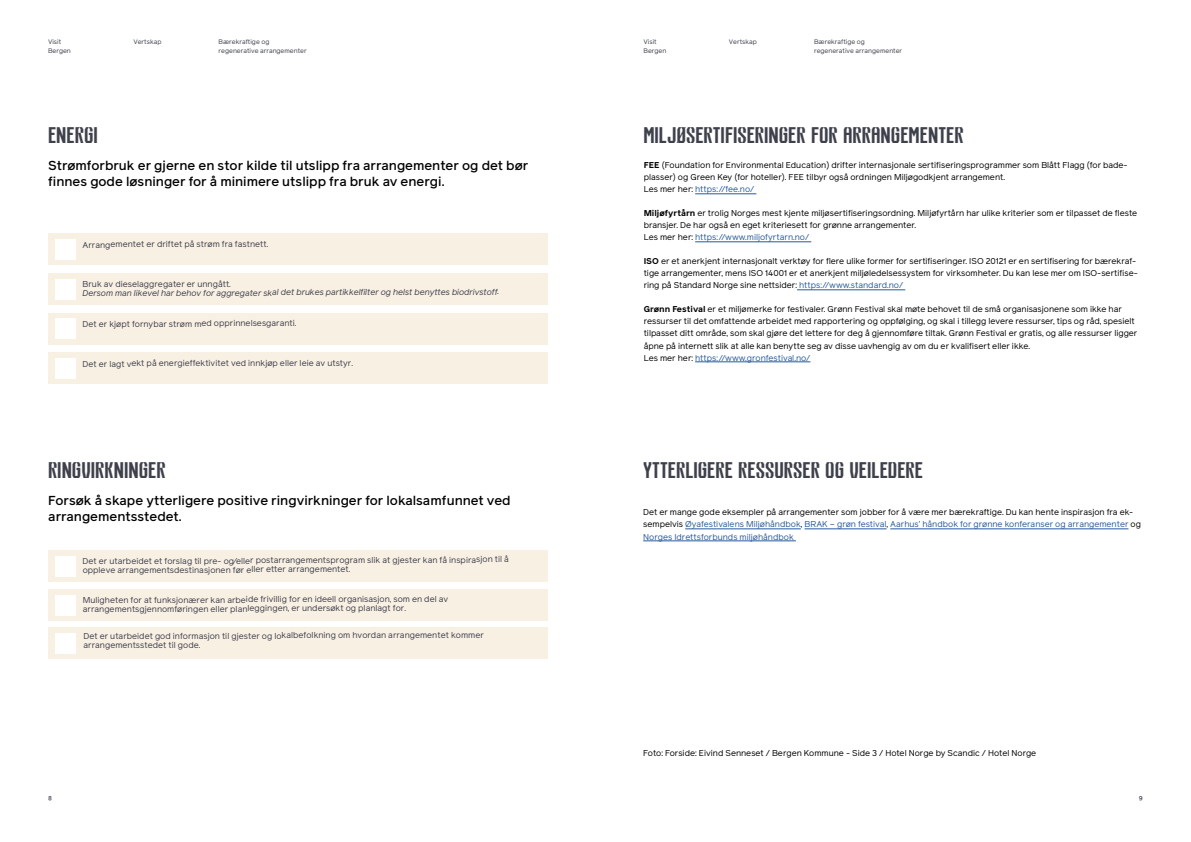
<style>
.page{position:relative;width:1191px;height:842px;background:#fff}
.page>*{position:absolute;margin:0;border:0;box-sizing:border-box;transform-origin:0 0}
.t1{font:22px "Bergen House";color:#3e404b}
.t2{font:500 13px/16px "Reader Pro";color:#000}
.t3{font:10px "Reader Pro";color:#3e404b}
.t4{font:8.5px/12px "Reader Pro";color:#000}
.t5{font:8.5px/9.3px "Reader Pro";letter-spacing:-.005em;color:#3e404b}
.t6{font:8.5px/12px "Reader Pro";color:#275b9b}
.t7{font:italic 8.5px "Reader Pro";letter-spacing:-.005em;color:#3e404b}
.t8{font:6.5px/9px "Reader Pro";color:#3e404b}
.s1{font-weight:700}
.s2{color:#275b9b}
.s3{color:#000}
</style>
<div class="page">
<div style="left:48px;top:234px;width:499px;height:31px;background:#f9f0e4"></div>
<div style="left:48px;top:273px;width:499px;height:32px;background:#f9f0e4"></div>
<div style="left:48px;top:313px;width:499px;height:31px;background:#f9f0e4"></div>
<div style="left:48px;top:353px;width:499px;height:31px;background:#f9f0e4"></div>
<div style="left:55px;top:239px;width:21px;height:21px;background:#fff"></div>
<div style="left:55px;top:279px;width:21px;height:20px;background:#fff"></div>
<div style="left:55px;top:318px;width:21px;height:21px;background:#fff"></div>
<div style="left:55px;top:358px;width:21px;height:21px;background:#fff"></div>
<div style="left:48px;top:550px;width:499px;height:32px;background:#f9f0e4"></div>
<div style="left:48px;top:589px;width:500px;height:32px;background:#f9f0e4"></div>
<div style="left:48px;top:627px;width:500px;height:32px;background:#f9f0e4"></div>
<hr style="left:685px;top:529px;width:116px;height:1px;background:#275b9b">
<hr style="left:804px;top:529px;width:82px;height:1px;background:#275b9b">
<hr style="left:890px;top:529px;width:238px;height:1px;background:#275b9b">
<hr style="left:643px;top:541px;width:153px;height:1px;background:#275b9b">
<hr style="left:695px;top:194px;width:61px;height:1px;background:#275b9b">
<hr style="left:695px;top:242px;width:116px;height:1px;background:#275b9b">
<hr style="left:797px;top:290px;width:108px;height:1px;background:#275b9b">
<hr style="left:695px;top:362px;width:115px;height:1px;background:#275b9b">
<div style="left:55px;top:556px;width:21px;height:21px;background:#fff"></div>
<div style="left:55px;top:595px;width:21px;height:21px;background:#fff"></div>
<div style="left:55px;top:633px;width:21px;height:20px;background:#fff"></div>
<p class="t8" style="left:48px;top:37px;width:15px">Visit</p>
<p class="t8" style="left:133px;top:37px;width:30px">Vertskap</p>
<p class="t8" style="left:48px;top:46px;width:24px">Bergen</p>
<p class="t8" style="left:219px;top:37px;width:90px">Bærekraftige og regenerative arrangementer</p>
<p class="t8" style="left:643px;top:37px;width:15px">Visit</p>
<p class="t8" style="left:729px;top:37px;width:30px">Vertskap</p>
<p class="t8" style="left:643px;top:46px;width:24px">Bergen</p>
<p class="t8" style="left:814px;top:37px;width:90px">Bærekraftige og regenerative arrangementer</p>
<h1 class="t1" style="left:48px;top:122px;width:51px">ENERGI</h1>
<h1 class="t1" style="left:643px;top:122px;width:322px">MILJØSERTIFISERINGER FOR ARRANGEMENTER</h1>
<h2 class="t2" style="left:48px;top:158px;width:481px">Strømforbruk er gjerne en stor kilde til utslipp fra arrangementer og det bør finnes gode løsninger for å minimere utslipp fra bruk av energi.</h2>
<p class="t5" style="left:83px;top:239px;width:187px">Arrangementet er driftet på strøm fra fastnett.</p>
<p class="t5" style="left:83px;top:279px;width:150px">Bruk av dieselaggregater er unngått.</p>
<p class="t7" style="left:83px;top:287px;width:418px">Dersom man likevel har behov for aggregater skal det brukes partikkelfilter og helst benyttes biodrivstoff.</p>
<p class="t5" style="left:83px;top:319px;width:216px">Det er kjøpt fornybar strøm med opprinnelsesgaranti.</p>
<p class="t5" style="left:83px;top:358px;width:272px">Det er lagt vekt på energieffektivitet ved innkjøp eller leie av utstyr.</p>
<p class="t4" style="left:643px;top:159px;width:485px"><span class="s1">FEE</span> (Foundation for Environmental Education) drifter internasjonale sertifiseringsprogrammer som Blått Flagg (for bade&shy;plasser) og Green Key (for hoteller). FEE tilbyr også ordningen Miljøgodkjent arrangement.<br>Les mer her: <span class="s2">https://fee.no/</span></p>
<p class="t4" style="left:643px;top:207px;width:495px"><span class="s1">Miljøfyrtårn</span> er trolig Norges mest kjente miljøsertifiseringsordning. Miljøfyrtårn har ulike kriterier som er tilpasset de fleste bransjer. De har også en eget kriteriesett for grønne arrangementer.<br>Les mer her: <span class="s2">https://www.miljofyrtarn.no/</span></p>
<p class="t4" style="left:643px;top:255px;width:495px"><span class="s1">ISO</span> er et anerkjent internasjonalt verktøy for flere ulike former for sertifiseringer. ISO 20121 er en sertifisering for bærekraf&shy;tige arrangementer, mens ISO 14001 er et anerkjent miljøledelsessystem for virksomheter. Du kan lese mer om ISO-sertifise&shy;ring på Standard Norge sine nettsider: <span class="s2">https://www.standard.no/</span></p>
<p class="t4" style="left:643px;top:303px;width:495px"><span class="s1">Grønn Festival</span> er et miljømerke for festivaler. Grønn Festival skal møte behovet til de små organisasjonene som ikke har ressurser til det omfattende arbeidet med rapportering og oppfølging, og skal i tillegg levere ressurser, tips og råd, spesielt tilpasset ditt område, som skal gjøre det lettere for deg å gjennomføre tiltak. Grønn Festival er gratis, og alle ressurser ligger åpne på internett slik at alle kan benytte seg av disse uavhengig av om du er kvalifisert eller ikke.<br>Les mer her: <span class="s2">https://www.gronfestival.no/</span></p>
<h1 class="t1" style="left:48px;top:457px;width:119px">RINGVIRKNINGER</h1>
<h2 class="t2" style="left:48px;top:493px;width:464px">Forsøk å skape ytterligere positive ringvirkninger for lokalsamfunnet ved arrangementsstedet.</h2>
<p class="t5" style="left:83px;top:555px;width:428px">Det er utarbeidet et forslag til pre- og/eller postarrangementsprogram slik at gjester kan få inspirasjon til å oppleve arrangementsdestinasjonen før eller etter arrangementet.</p>
<p class="t5" style="left:83px;top:595px;width:367px">Muligheten for at funksjonærer kan arbeide frivillig for en ideell organisasjon, som en del av arrangementsgjennomføringen eller planleggingen, er undersøkt og planlagt for.</p>
<p class="t5" style="left:83px;top:631px;width:402px;line-height:9.6px">Det er utarbeidet god informasjon til gjester og lokalbefolkning om hvordan arrangementet kommer arrangementsstedet til gode.</p>
<h1 class="t1" style="left:643px;top:457px;width:281px">YTTERLIGERE RESSURSER OG VEILEDERE</h1>
<p class="t6" style="left:643px;top:506px;width:499px"><span class="s3">Det er mange gode eksempler på arrangementer som jobber for å være mer bærekraftige. Du kan hente inspirasjon fra ek&shy;sempelvis</span> Øyafestivalens Miljøhåndbok<span class="s3">,</span> BRAK – grøn festival<span class="s3">,</span> Aarhus’ håndbok for grønne konferanser og arrangementer <span class="s3">og<br></span>Norges Idrettsforbunds miljøhåndbok</p>
<p class="t4" style="left:643px;top:746px;width:394px">Foto: Forside: Eivind Senneset / Bergen Kommune - Side 3 / Hotel Norge by Scandic / Hotel Norge</p>
<p class="t3" style="left:48px;top:793px;width:5px">8</p>
<p class="t3" style="left:1138px;top:793px;width:6px">9</p>
</div>
